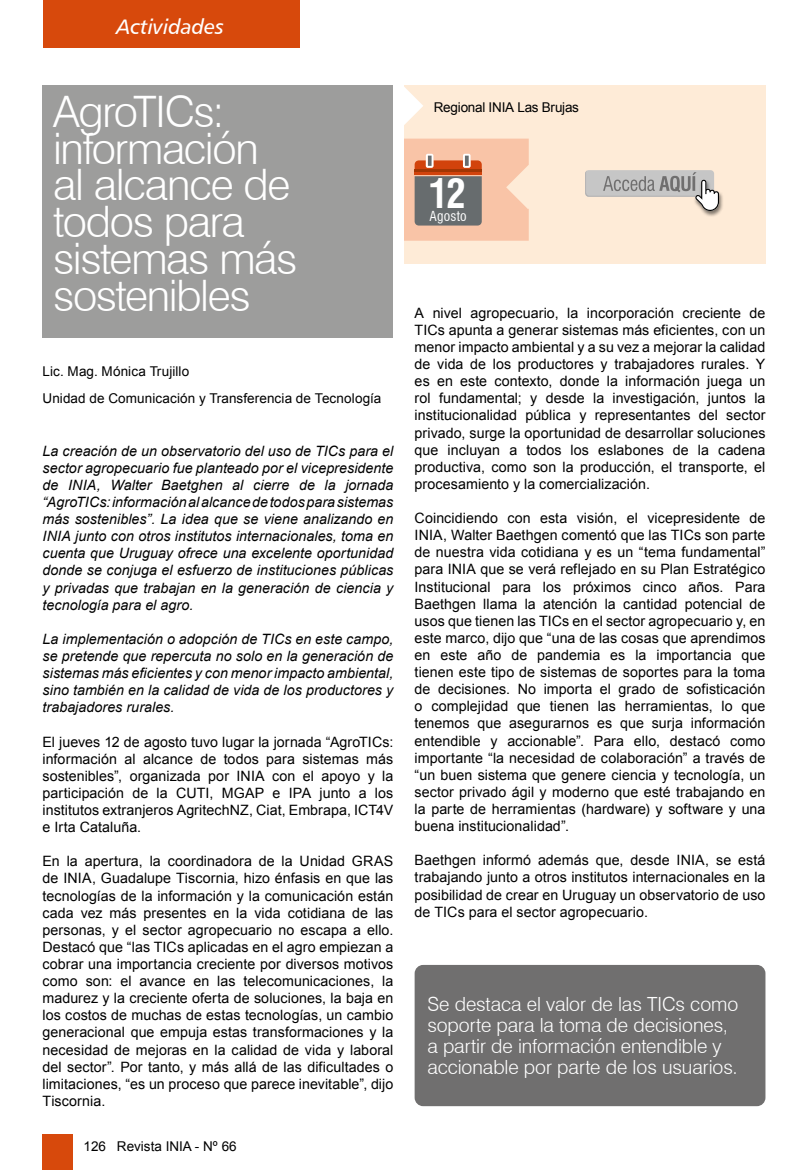
<style>
.page{position:relative;width:808px;height:1170px;background:#fff}
.page>*{position:absolute;margin:0;border:0;box-sizing:border-box;transform-origin:0 0}
.t1{font:300 43.35px/36.8px "Swiss 721 BT";letter-spacing:-.03em;color:#fff}
.t2{font:700 condensed 39.15px "Swiss 721 BT";color:#fff}
.t3{font:21px "Humanist 777 BT Italic B";color:#fff}
.t4{font:300 19.5px/21px "Swiss 721 BT";letter-spacing:-.005em;color:#fff}
.t5{font:14.25px/17.1px "Arial";letter-spacing:.005em;color:#000;text-align:justify}
.t6{font:italic 14.25px/17.1px "Arial";letter-spacing:.005em;color:#000;text-align:justify}
.t7{font:13.5px/27px "Arial";letter-spacing:.005em;color:#000}
.t8{font:13.5px "Arial";letter-spacing:-.015em;color:#000}
.t9{font:condensed 13.5px "Swiss 721 BT";letter-spacing:.015em;color:#fff}
</style>
<div class="page">
<div style="left:43px;top:0;width:257px;height:47px;background:#d7490c"></div>
<div style="left:43px;top:1134px;width:30px;height:35px;background:#d7490c"></div>
<div style="left:404px;top:85px;width:361px;height:179px;background:#feebd7"></div>
<svg style="left:404px;top:87px;width:125px;height:154px"></svg>
<div style="left:43px;top:85px;width:350px;height:252px;background:#9d9d9c"></div>
<div style="left:694px;top:180px;width:30px;height:37px;background:#000;opacity:.5"></div>
<svg style="left:585px;top:170px;width:134px;height:41px"></svg>
<div style="left:415px;top:964px;width:350px;height:142px;background:#706f6f;border-radius:9px"></div>
<h3 class="t3" style="left:116px;top:13px;width:109px">Actividades</h3>
<h1 class="t1" style="left:53px;top:93px;width:246px">AgroTICs: información al alcance de todos para sistemas más sostenibles</h1>
<p class="t7" style="left:43px;top:358px;width:340px">Lic. Mag. Mónica Trujillo<br>Unidad de Comunicación y Transferencia de Tecnología</p>
<p class="t6" style="left:43px;top:442px;width:352px">La creación de un observatorio del uso de TICs para el sector agropecuario fue planteado por el vicepresidente de INIA, Walter Baetghen al cierre de la jornada “AgroTICs: información al alcance de todos para sistemas más sostenibles”. La idea que se viene analizando en INIA junto con otros institutos internacionales, toma en cuenta que Uruguay ofrece una excelente oportunidad donde se conjuga el esfuerzo de instituciones públicas y privadas que trabajan en la generación de ciencia y tecnología para el agro.</p>
<p class="t6" style="left:43px;top:630px;width:352px">La implementación o adopción de TICs en este campo, se pretende que repercuta no solo en la generación de sistemas más eficientes y con menor impacto ambiental, sino también en la calidad de vida de los productores y trabajadores rurales.</p>
<p class="t5" style="left:43px;top:733px;width:352px">El jueves 12 de agosto tuvo lugar la jornada “AgroTICs: información al alcance de todos para sistemas más sostenibles”, organizada por INIA con el apoyo y la participación de la CUTI, MGAP e IPA junto a los institutos extranjeros AgritechNZ, Ciat, Embrapa, ICT4V e Irta Cataluña.</p>
<p class="t5" style="left:43px;top:852px;width:352px">En la apertura, la coordinadora de la Unidad GRAS de INIA, Guadalupe Tiscornia, hizo énfasis en que las tecnologías de la información y la comunicación están cada vez más presentes en la vida cotidiana de las personas, y el sector agropecuario no escapa a ello.<br>Destacó que “las TICs aplicadas en el agro empiezan a cobrar una importancia creciente por diversos motivos como son: el avance en las telecomunicaciones, la madurez y la creciente oferta de soluciones, la baja en los costos de muchas de estas tecnologías, un cambio generacional que empuja estas transformaciones y la necesidad de mejoras en la calidad de vida y laboral del sector”. Por tanto, y más allá de las dificultades o limitaciones, “es un proceso que parece inevitable”, dijo Tiscornia.</p>
<p class="t7" style="left:84px;top:1133px;width:24px">126</p>
<p class="t7" style="left:117px;top:1133px;width:121px">Revista INIA - Nº 66</p>
<p class="t8" style="left:434px;top:98px;width:147px">Regional INIA Las Brujas</p>
<h2 class="t2" style="left:429px;top:171px;width:38px">12</h2>
<p class="t9" style="left:430px;top:208px;width:39px">Agosto</p>
<p class="t5" style="left:415px;top:304px;width:352px">A nivel agropecuario, la incorporación creciente de TICs apunta a generar sistemas más eficientes, con un menor impacto ambiental y a su vez a mejorar la calidad de vida de los productores y trabajadores rurales. Y es en este contexto, donde la información juega un rol fundamental; y desde la investigación, juntos la institucionalidad pública y representantes del sector privado, surge la oportunidad de desarrollar soluciones que incluyan a todos los eslabones de la cadena productiva, como son la producción, el transporte, el procesamiento y la comercialización.</p>
<p class="t5" style="left:415px;top:509px;width:352px">Coincidiendo con esta visión, el vicepresidente de INIA, Walter Baethgen comentó que las TICs son parte de nuestra vida cotidiana y es un “tema fundamental” para INIA que se verá reflejado en su Plan Estratégico Institucional para los próximos cinco años. Para Baethgen llama la atención la cantidad potencial de usos que tienen las TICs en el sector agropecuario y, en este marco, dijo que “una de las cosas que aprendimos en este año de pandemia es la importancia que tienen este tipo de sistemas de soportes para la toma de decisiones. No importa el grado de sofisticación o complejidad que tienen las herramientas, lo que tenemos que asegurarnos es que surja información entendible y accionable”. Para ello, destacó como importante “la necesidad de colaboración” a través de “un buen sistema que genere ciencia y tecnología, un sector privado ágil y moderno que esté trabajando en la parte de herramientas (hardware) y software y una buena institucionalidad”.</p>
<p class="t5" style="left:415px;top:851px;width:352px">Baethgen informó además que, desde INIA, se está trabajando junto a otros institutos internacionales en la posibilidad de crear en Uruguay un observatorio de uso de TICs para el sector agropecuario.</p>
<h3 class="t4" style="left:427px;top:993px;width:312px">Se destaca el valor de las TICs como soporte para la toma de decisiones, a partir de información entendible y accionable por parte de los usuarios.</h3>
</div>
